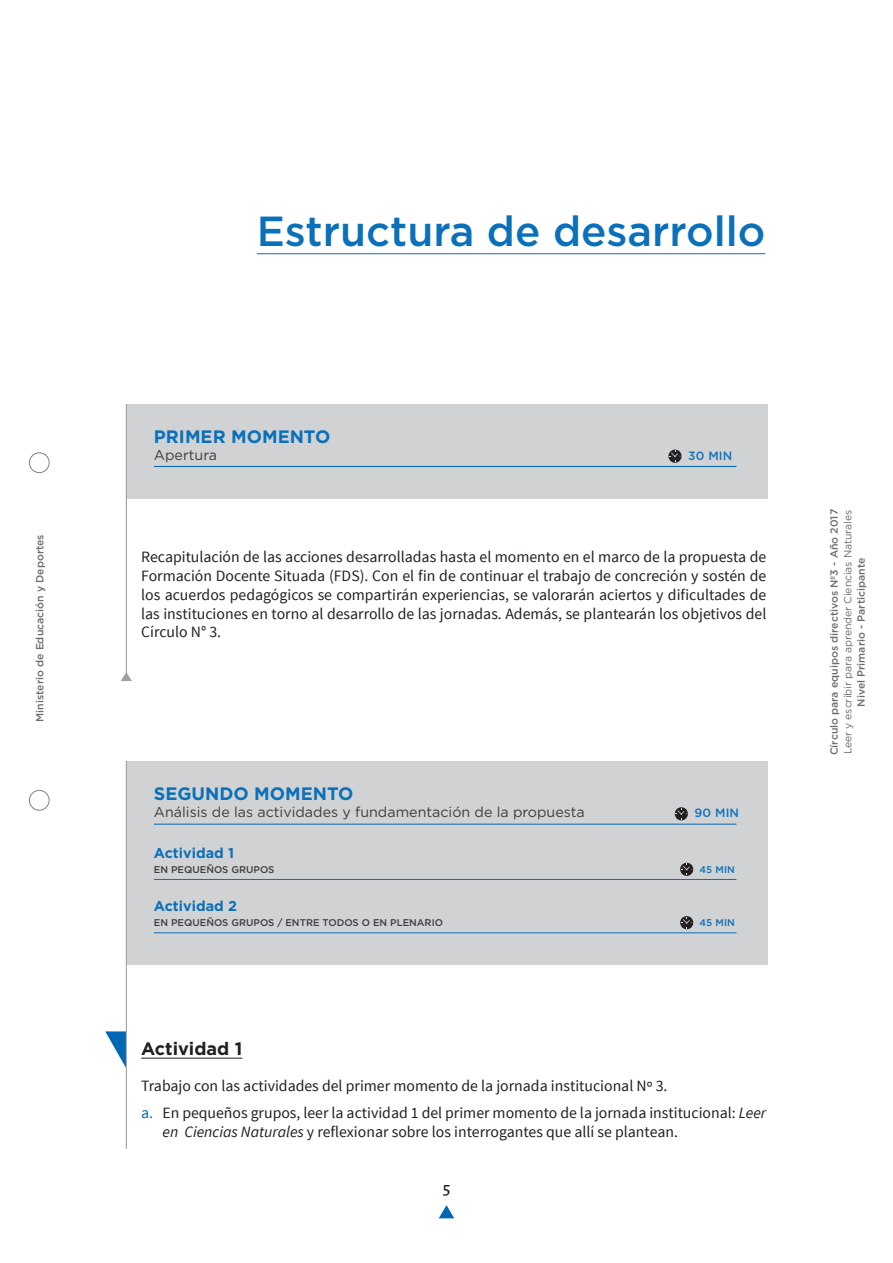
<style>
.page{position:relative;width:893px;height:1263px;background:#fff}
.page>*{position:absolute;margin:0;border:0;box-sizing:border-box;transform-origin:0 0}
.t1{font:500 42px "Gotham";color:#0a70b9}
.t2{font:700 18px "Gotham";color:#0a70b9}
.t3{font:700 18px "Gotham";color:#231f20}
.t4{font:500 18px "Alegreya Sans";color:#231f20}
.t5{font:15.75px/18.8px "Source Sans Pro";color:#231f20;text-align:justify}
.t6{font:14.25px "Gotham";color:#3e3e3f}
.t7{font:700 14.25px "Gotham";color:#0a70b9}
.t8{font:500 12px "Gotham";letter-spacing:.01em;color:#1174bb}
.t9{font:500 10.5px "Gotham";color:#6c6d70}
.t10{font:10.5px "Gotham";letter-spacing:-.01em;color:#6c6d70}
.t11{font:500 9.75px "Gotham";color:#3e3e3f}
.t12{font:500 9.75px "Gotham";letter-spacing:.01em;color:#0a70b9}
.s1{color:#0167b4}
.s2{font-style:italic}
</style>
<div class="page">
<svg style="left:105px;top:1031px;width:21px;height:37px"></svg>
<div style="left:126px;top:761px;width:642px;height:203px;background:#d1d2d4"></div>
<div style="left:126px;top:404px;width:642px;height:95px;background:#d1d2d4"></div>
<hr style="left:126px;top:404px;width:1px;height:277px;background:#a0a1a5">
<hr style="left:126px;top:761px;width:1px;height:388px;background:#a0a1a5">
<svg style="left:121px;top:672px;width:11px;height:9px"></svg>
<div style="left:29px;top:453px;width:20px;height:20px;border:1px solid #808285;border-radius:50%"></div>
<div style="left:29px;top:790px;width:20px;height:20px;border:1px solid #808285;border-radius:50%"></div>
<svg style="left:439px;top:1205px;width:15px;height:13px"></svg>
<hr style="left:257px;top:253px;width:508px;height:1px;background:#0a70b9">
<hr style="left:154px;top:466px;width:582px;height:1px;background:#0167b4">
<hr style="left:154px;top:824px;width:582px;height:1px;background:#0167b4">
<hr style="left:154px;top:879px;width:582px;height:1px;background:#0a70b9">
<hr style="left:154px;top:932px;width:582px;height:1px;background:#0a70b9">
<hr style="left:141px;top:1058px;width:101px;height:1px;background:#231f20">
<svg style="left:668px;top:450px;width:14px;height:13px"></svg>
<svg style="left:675px;top:807px;width:13px;height:13px"></svg>
<svg style="left:680px;top:863px;width:13px;height:13px"></svg>
<svg style="left:680px;top:916px;width:13px;height:13px"></svg>
<p class="t9" style="left:33px;top:722px;width:189px;rotate:-90deg">Ministerio de Educación y Deportes</p>
<h1 class="t1" style="left:257px;top:204px;width:510px">Estructura de desarrollo</h1>
<p class="t2" style="left:154px;top:424px;width:178px">PRIMER MOMENTO</p>
<p class="t6" style="left:154px;top:446px;width:65px">Apertura</p>
<p class="t8" style="left:688px;top:448px;width:46px">30 MIN</p>
<p class="t5" style="left:141px;top:548px;width:627px">Recapitulación de las acciones desarrolladas hasta el momento en el marco de la propuesta de Formación Docente Situada (FDS). Con el fin de continuar el trabajo de concreción y sostén de los acuerdos pedagógicos se compartirán experiencias, se valorarán aciertos y dificultades de las instituciones en torno al desarrollo de las jornadas. Además, se plantearán los objetivos del Círculo N° 3.</p>
<p class="t2" style="left:154px;top:782px;width:201px">SEGUNDO MOMENTO</p>
<p class="t6" style="left:154px;top:803px;width:432px">Análisis de las actividades y fundamentación de la propuesta</p>
<p class="t8" style="left:695px;top:805px;width:46px">90 MIN</p>
<p class="t7" style="left:154px;top:843px;width:82px">Actividad 1</p>
<p class="t11" style="left:154px;top:863px;width:122px">EN PEQUEÑOS GRUPOS</p>
<p class="t12" style="left:700px;top:863px;width:37px">45 MIN</p>
<p class="t7" style="left:154px;top:897px;width:84px">Actividad 2</p>
<p class="t11" style="left:154px;top:916px;width:291px">EN PEQUEÑOS GRUPOS / ENTRE TODOS O EN PLENARIO</p>
<p class="t12" style="left:700px;top:916px;width:37px">45 MIN</p>
<p class="t3" style="left:141px;top:1037px;width:103px">Actividad 1</p>
<p class="t5" style="left:141px;top:1072px;width:627px;line-height:27.3px">Trabajo con las actividades del primer momento de la jornada institucional Nº 3.<br><span class="s1">a.</span> En pequeños grupos, leer la actividad 1 del primer momento de la jornada institucional: <span class="s2">Leer</span></p>
<p class="t5" style="left:162px;top:1122px;width:517px"><span class="s2">en Ciencias Naturales</span> y reflexionar sobre los interrogantes que allí se plantean.</p>
<p class="t4" style="left:443px;top:1176px;width:9px">5</p>
<p class="t9" style="left:827px;top:755px;width:248px;rotate:-90deg">Círculo para equipos directivos Nº3 - Año 2017</p>
<p class="t10" style="left:841px;top:754px;width:246px;rotate:-90deg">Leer y escribir para aprender Ciencias Naturales</p>
<p class="t9" style="left:854px;top:707px;width:150px;rotate:-90deg">Nivel Primario - Participante</p>
</div>
